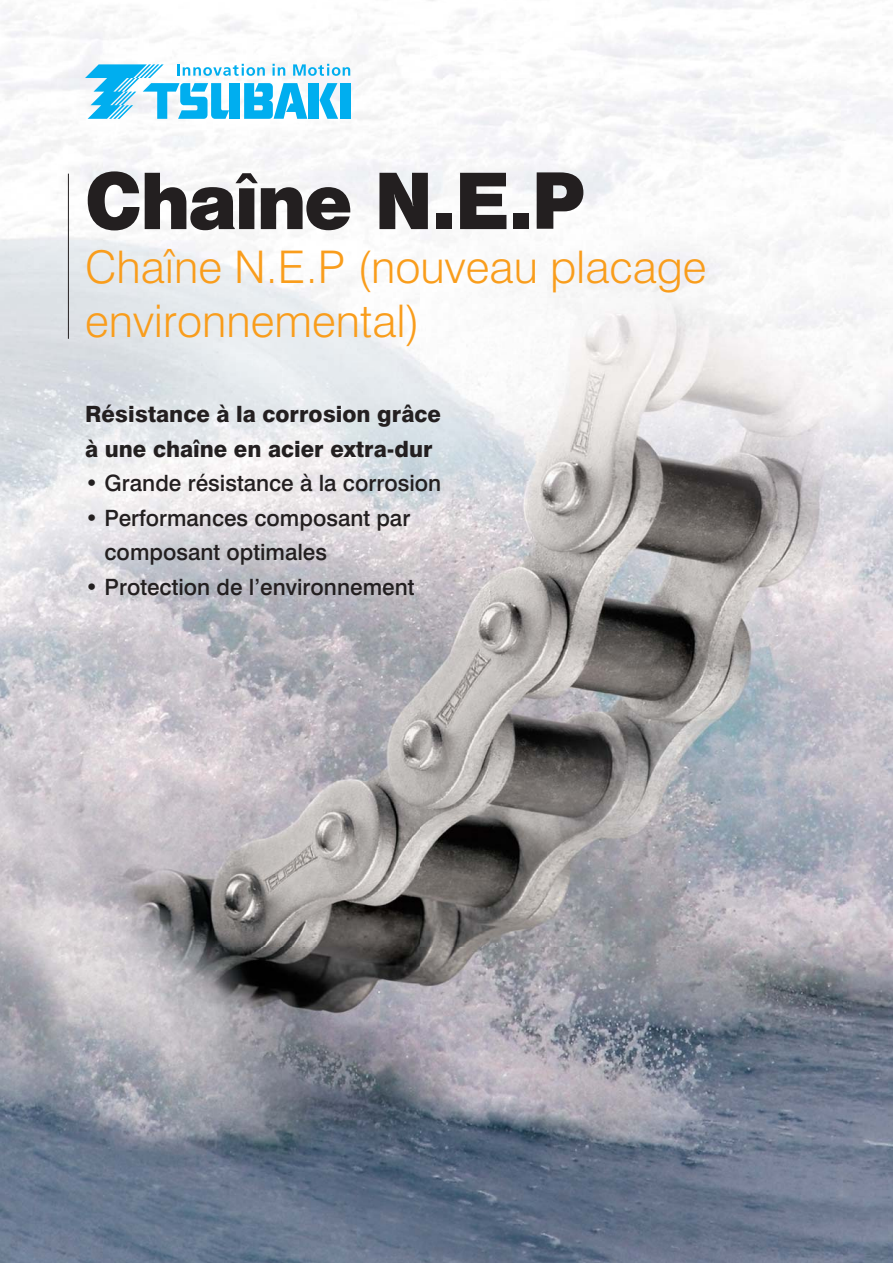
<style>
.page{position:relative;width:893px;height:1263px;background:#fff}
.page>*{position:absolute;margin:0;border:0;box-sizing:border-box;transform-origin:0 0}
.t1{font:72px "Swiss 721 BT Black No 2";letter-spacing:-.025em;color:#231f20}
.t2{font:300 45px/54px "Swiss 721 BT";color:#f99d1c}
.t3{font:500 22.5px/34.5px "Swiss 721 BT";color:#231f20}
.t4{font:800 22.5px/34.5px "Swiss 721 BT";color:#231f20}
</style>
<div class="page">
<img style="left:0;top:0;width:893px;height:1263px">
<hr style="left:68px;top:174px;width:1px;height:165px;background:#231f20">
<svg style="left:85px;top:64px;width:265px;height:55px"></svg>
<h1 class="t1" style="left:85px;top:152px;width:502px">Chaîne N.E.P</h1>
<h2 class="t2" style="left:85px;top:240px;width:623px">Chaîne N.E.P (nouveau placage environnemental)</h2>
<p class="t4" style="left:85px;top:399px;width:357px">Résistance à la corrosion grâce à une chaîne en acier extra-dur</p>
<p class="t3" style="left:85px;top:466px;width:358px">• Grande résistance à la corrosion</p>
<p class="t3" style="left:105px;top:500px;width:307px;text-indent:-20px">• Performances composant par composant optimales</p>
<p class="t3" style="left:85px;top:569px;width:331px">• Protection de l’environnement</p>
</div>
